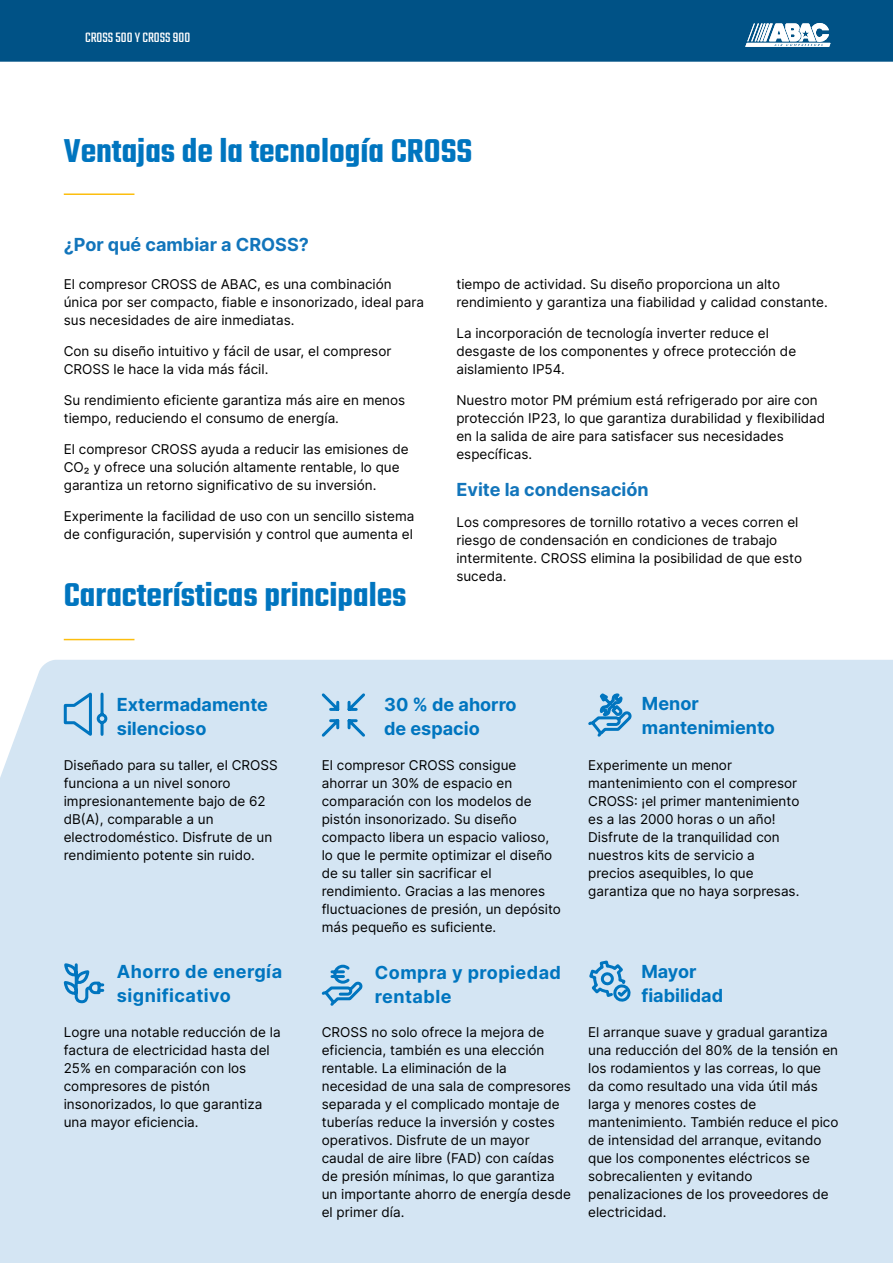
<style>
.page{position:relative;width:893px;height:1263px;background:#fff}
.page>*{position:absolute;margin:0;border:0;box-sizing:border-box;transform-origin:0 0}
.t1{font:600 36px "Teko";color:#0075bf}
.t2{font:700 18px/24px "Inter";color:#0075bf}
.t3{font:700 18px/24px "Inter";letter-spacing:.025em;color:#0075bf}
.t4{font:700 18px "Inter";color:#1275bb}
.t5{font:15px "Teko";color:#fff}
.t6{font:13.5px/18px "Inter";color:#000}
</style>
<div class="page">
<div style="left:0;top:0;width:893px;height:62px;background:#005286"></div>
<div style="left:0;top:660px;width:893px;height:603px;background:#d4e5f3"></div>
<svg style="left:745px;top:21px;width:85px;height:26px"></svg>
<hr style="left:64px;top:193px;width:70px;height:2px;background:#fcbe0e">
<hr style="left:64px;top:639px;width:70px;height:1px;background:#fcbe0e">
<svg style="left:62px;top:690px;width:47px;height:50px;background:#a6cce7"></svg>
<svg style="left:319px;top:691px;width:49px;height:48px;background:#add0e9"></svg>
<svg style="left:587px;top:691px;width:48px;height:48px;background:#95c4e3"></svg>
<svg style="left:62px;top:961px;width:44px;height:44px;background:#98c5e4"></svg>
<svg style="left:320px;top:963px;width:45px;height:45px;background:#9fc9e6"></svg>
<svg style="left:587px;top:958px;width:45px;height:47px;background:#99c6e4"></svg>
<p class="t5" style="left:85px;top:29px;width:107px">CROSS 500 Y CROSS 900</p>
<h1 class="t1" style="left:64px;top:129px;width:410px">Ventajas de la tecnología CROSS</h1>
<h2 class="t4" style="left:64px;top:232px;width:247px">¿Por qué cambiar a CROSS?</h2>
<p class="t6" style="left:64px;top:275px;width:362px">El compresor CROSS de ABAC, es una combinación única por ser compacto, fiable e insonorizado, ideal para sus necesidades de aire inmediatas.</p>
<p class="t6" style="left:64px;top:342px;width:329px">Con su diseño intuitivo y fácil de usar, el compresor<br>CROSS le hace la vida más fácil.</p>
<p class="t6" style="left:64px;top:391px;width:343px">Su rendimiento eficiente garantiza más aire en menos tiempo, reduciendo el consumo de energía.</p>
<p class="t6" style="left:64px;top:439px;width:346px">El compresor CROSS ayuda a reducir las emisiones de<br>CO₂ y ofrece una solución altamente rentable, lo que garantiza un retorno significativo de su inversión.</p>
<p class="t6" style="left:64px;top:506px;width:352px">Experimente la facilidad de uso con un sencillo sistema de configuración, supervisión y control que aumenta el</p>
<h1 class="t1" style="left:64px;top:573px;width:344px">Características principales</h1>
<p class="t6" style="left:456px;top:275px;width:373px">tiempo de actividad. Su diseño proporciona un alto rendimiento y garantiza una fiabilidad y calidad constante.</p>
<p class="t6" style="left:456px;top:324px;width:341px">La incorporación de tecnología inverter reduce el desgaste de los componentes y ofrece protección de aislamiento IP54.</p>
<p class="t6" style="left:456px;top:391px;width:370px">Nuestro motor PM prémium está refrigerado por aire con protección IP23, lo que garantiza durabilidad y flexibilidad en la salida de aire para satisfacer sus necesidades específicas.</p>
<h2 class="t4" style="left:456px;top:476px;width:194px">Evite la condensación</h2>
<p class="t6" style="left:456px;top:512px;width:347px">Los compresores de tornillo rotativo a veces corren el riesgo de condensación en condiciones de trabajo intermitente. CROSS elimina la posibilidad de que esto suceda.</p>
<h2 class="t2" style="left:117px;top:692px;width:153px">Extermadamente silencioso</h2>
<h2 class="t2" style="left:384px;top:692px;width:134px">30 % de ahorro de espacio</h2>
<h2 class="t2" style="left:642px;top:691px;width:134px">Menor mantenimiento</h2>
<p class="t6" style="left:64px;top:756px;width:215px">Diseñado para su taller, el CROSS funciona a un nivel sonoro impresionantemente bajo de 62 dB(A), comparable a un electrodoméstico. Disfrute de un rendimiento potente sin ruido.</p>
<p class="t6" style="left:322px;top:756px;width:241px">El compresor CROSS consigue ahorrar un 30% de espacio en comparación con los modelos de pistón insonorizado. Su diseño compacto libera un espacio valioso, lo que le permite optimizar el diseño de su taller sin sacrificar el rendimiento. Gracias a las menores fluctuaciones de presión, un depósito más pequeño es suficiente.</p>
<p class="t6" style="left:588px;top:756px;width:213px">Experimente un menor mantenimiento con el compresor<br>CROSS: ¡el primer mantenimiento es a las 2000 horas o un año!<br>Disfrute de la tranquilidad con nuestros kits de servicio a precios asequibles, lo que garantiza que no haya sorpresas.</p>
<h2 class="t3" style="left:117px;top:959px;width:167px">Ahorro de energía significativo</h2>
<h2 class="t3" style="left:375px;top:959px;width:188px">Compra y propiedad rentable</h2>
<p class="t6" style="left:64px;top:1023px;width:218px">Logre una notable reducción de la factura de electricidad hasta del<br>25% en comparación con los compresores de pistón insonorizados, lo que garantiza una mayor eficiencia.</p>
<p class="t6" style="left:322px;top:1023px;width:251px">CROSS no solo ofrece la mejora de eficiencia, también es una elección rentable. La eliminación de la necesidad de una sala de compresores separada y el complicado montaje de tuberías reduce la inversión y costes operativos. Disfrute de un mayor caudal de aire libre (FAD) con caídas de presión mínimas, lo que garantiza un importante ahorro de energía desde el primer día.</p>
<h2 class="t2" style="left:641px;top:959px;width:83px">Mayor fiabilidad</h2>
<p class="t6" style="left:588px;top:1023px;width:252px">El arranque suave y gradual garantiza una reducción del 80% de la tensión en los rodamientos y las correas, lo que da como resultado una vida útil más larga y menores costes de mantenimiento. También reduce el pico de intensidad del arranque, evitando que los componentes eléctricos se sobrecalienten y evitando penalizaciones de los proveedores de electricidad.</p>
</div>
